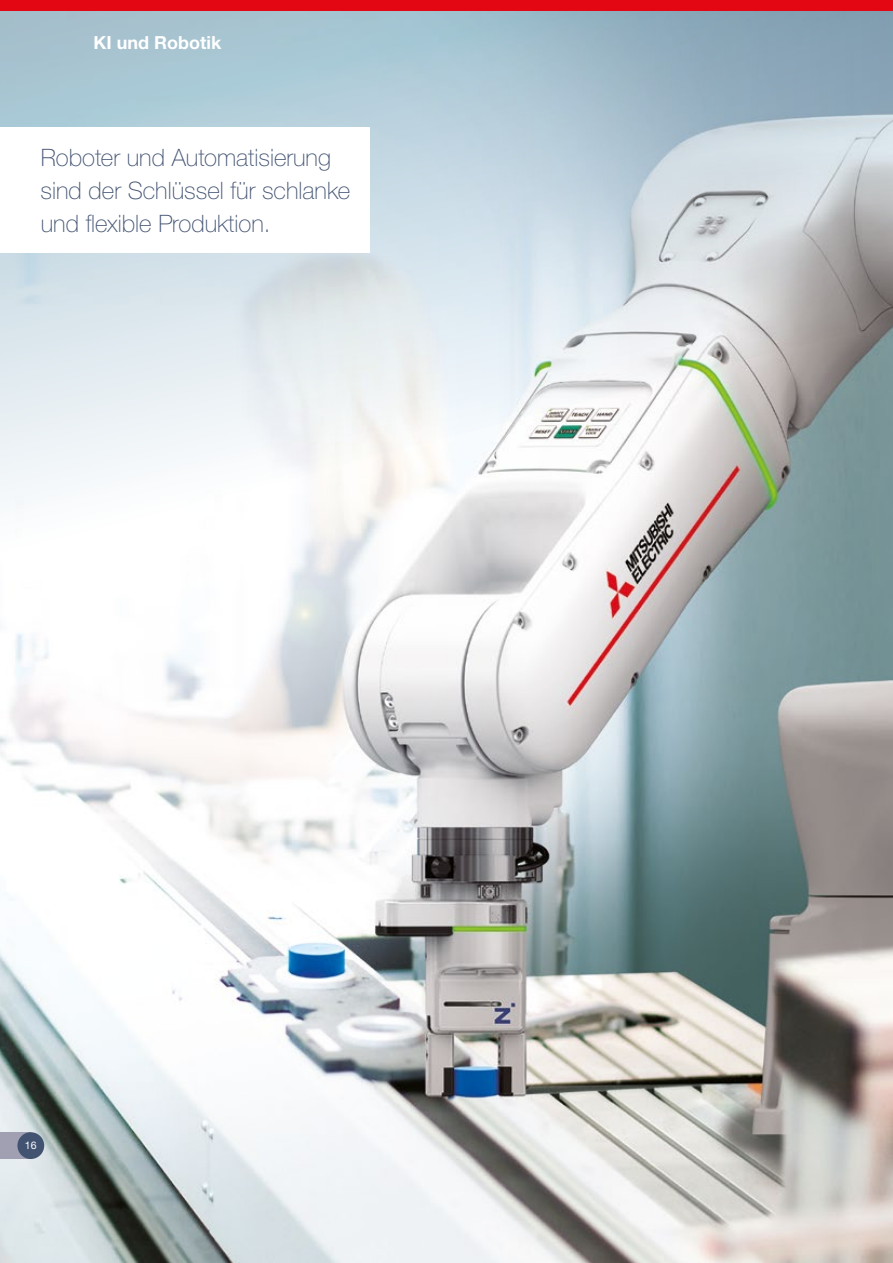
<style>
.page{position:relative;width:893px;height:1263px;background:#fff}
.page>*{position:absolute;margin:0;border:0;box-sizing:border-box;transform-origin:0 0}
.t1{font:100 24px/33px "Helvetica Neue LTW1 G";color:#425372}
.t2{font:700 18px "Helvetica Neue LTW1 G";color:#fff}
.t3{font:10.5px "Helvetica Neue LTW1 G";color:#fff}
</style>
<div class="page">
<img style="left:0;top:558px;width:893px;height:705px">
<svg style="left:0;top:11px;width:893px;height:547px"></svg>
<div style="left:0;top:0;width:893px;height:11px;background:#e30613"></div>
<div style="left:0;top:1132px;width:31px;height:27px;background:#a0a0b2"></div>
<div style="left:17px;top:1132px;width:27px;height:27px;background:#425372;border-radius:50%"></div>
<div style="left:0;top:128px;width:370px;height:125px;background:#fff"></div>
<p class="t2" style="left:94px;top:31px;width:129px">KI und Robotik</p>
<p class="t1" style="left:41px;top:141px;width:311px">Roboter und Automatisierung sind der Schlüssel für schlanke und flexible Produktion.</p>
<p class="t3" style="left:25px;top:1139px;width:13px">16</p>
</div>
